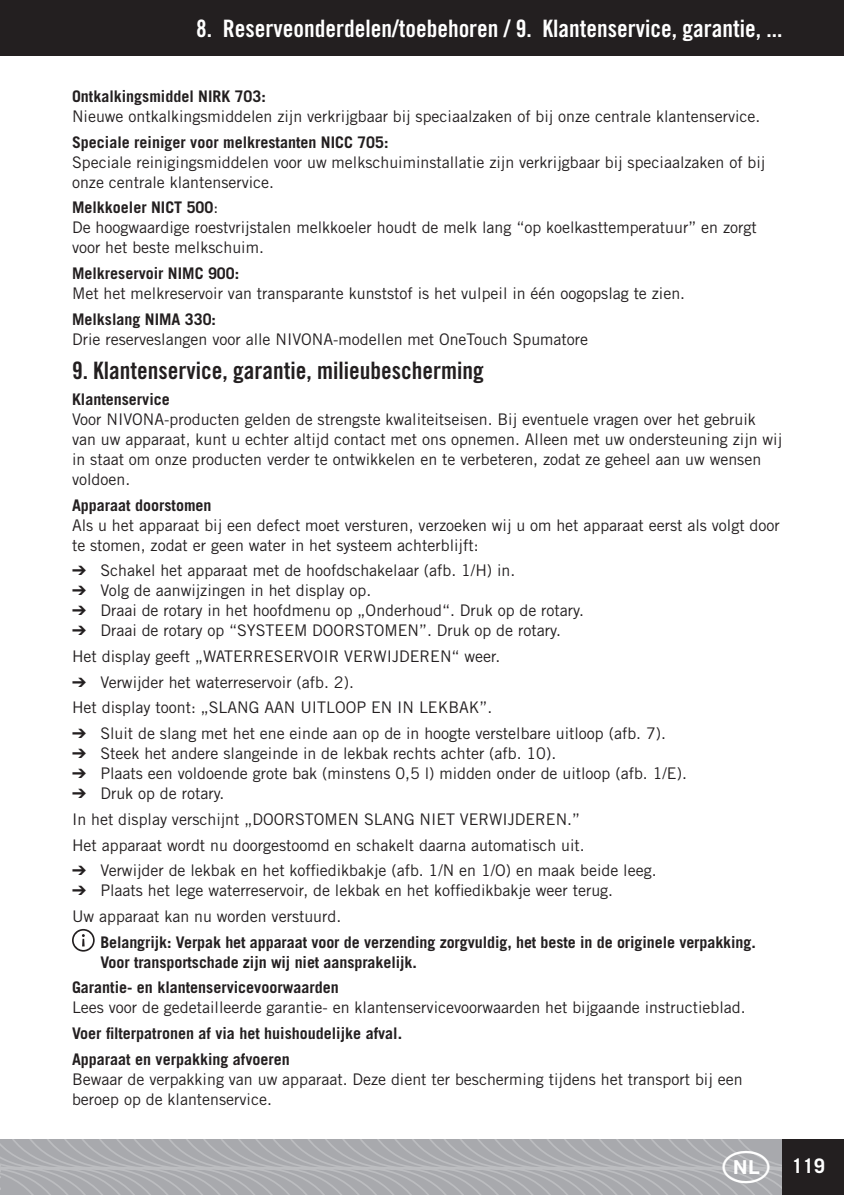
<style>
.page{position:relative;width:844px;height:1195px;background:#fff}
.page>*{position:absolute;margin:0;border:0;box-sizing:border-box;transform-origin:0 0}
.t1{font:24px "Trade Gothic LT Std Bd Cn 20";color:#fff}
.t2{font:24px "Trade Gothic LT Std Bd Cn 20";color:#231f20}
.t3{font:700 20px "Trade Gothic LT Std";color:#fff}
.t4{font:16px/20px "Trade Gothic LT Std";color:#231f20}
.t5{font:700 16px/25.6px "Trade Gothic LT Std";letter-spacing:-.005em;color:#231f20}
.s1{font-weight:700}
</style>
<div class="page">
<svg style="left:72px;top:929px;width:23px;height:22px"></svg>
<div style="left:0;top:0;width:844px;height:55px;background:#231f20"></div>
<svg style="left:1px;top:1139px;width:781px;height:56px;background:#acadb1"></svg>
<div style="left:783px;top:1139px;width:61px;height:56px;background:#231f20"></div>
<svg style="left:0;top:1139px;width:1px;height:56px"></svg>
<svg style="left:723px;top:1150px;width:47px;height:32px;background:#aeafb2"></svg>
<p class="t1" style="left:196px;top:14px;width:588px">8. Reserveonderdelen/toebehoren / 9. Klantenservice, garantie, ...</p>
<p class="t4" style="left:72px;top:86px;width:690px"><span class="s1">Ontkalkingsmiddel NIRK 703:<br></span>Nieuwe ontkalkingsmiddelen zijn verkrijgbaar bij speciaalzaken of bij onze centrale klantenservice.</p>
<p class="t4" style="left:72px;top:132px;width:695px"><span class="s1">Speciale reiniger voor melkrestanten NICC 705:<br></span>Speciale reinigingsmiddelen voor uw melkschuiminstallatie zijn verkrijgbaar bij speciaalzaken of bij onze centrale klantenservice.</p>
<p class="t4" style="left:72px;top:197px;width:686px"><span class="s1">Melkkoeler NICT 500</span>:<br>De hoogwaardige roestvrijstalen melkkoeler houdt de melk lang “op koelkasttemperatuur” en zorgt voor het beste melkschuim.</p>
<p class="t4" style="left:72px;top:263px;width:615px"><span class="s1">Melkreservoir NIMC 900:<br></span>Met het melkreservoir van transparante kunststof is het vulpeil in één oogopslag te zien.</p>
<p class="t4" style="left:72px;top:309px;width:518px"><span class="s1">Melkslang NIMA 330:<br></span>Drie reserveslangen voor alle NIVONA-modellen met OneTouch Spumatore</p>
<p class="t2" style="left:72px;top:356px;width:413px">9. Klantenservice, garantie, milieubescherming</p>
<p class="t4" style="left:72px;top:389px;width:712px"><span class="s1">Klantenservice<br></span>Voor NIVONA-producten gelden de strengste kwaliteitseisen. Bij eventuele vragen over het gebruik van uw apparaat, kunt u echter altijd contact met ons opnemen. Alleen met uw ondersteuning zijn wij in staat om onze producten verder te ontwikkelen en te verbeteren, zodat ze geheel aan uw wensen voldoen.</p>
<p class="t4" style="left:72px;top:495px;width:709px"><span class="s1">Apparaat doorstomen<br></span>Als u het apparaat bij een defect moet versturen, verzoeken wij u om het apparaat eerst als volgt door te stomen, zodat er geen water in het systeem achterblijft:</p>
<p class="t4" style="left:72px;top:560px;width:445px">➔ Schakel het apparaat met de hoofdschakelaar (afb. 1/H) in.</p>
<p class="t4" style="left:72px;top:580px;width:301px">➔ Volg de aanwijzingen in het display op.</p>
<p class="t4" style="left:72px;top:600px;width:514px">➔ Draai de rotary in het hoofdmenu op „Onderhoud“. Druk op de rotary.</p>
<p class="t4" style="left:72px;top:618px;width:490px;line-height:25.6px">➔ Draai de rotary op “SYSTEEM DOORSTOMEN”. Druk op de rotary.<br>Het display geeft „WATERRESERVOIR VERWIJDEREN“ weer.</p>
<p class="t4" style="left:72px;top:669px;width:422px;line-height:25.6px">➔ Verwijder het waterreservoir (afb. 2).<br>Het display toont: „SLANG AAN UITLOOP EN IN LEKBAK”.</p>
<p class="t4" style="left:72px;top:723px;width:596px">➔ Sluit de slang met het ene einde aan op de in hoogte verstelbare uitloop (afb. 7).</p>
<p class="t4" style="left:72px;top:743px;width:486px">➔ Steek het andere slangeinde in de lekbak rechts achter (afb. 10).</p>
<p class="t4" style="left:72px;top:763px;width:616px">➔ Plaats een voldoende grote bak (minstens 0,5 l) midden onder de uitloop (afb. 1/E).</p>
<p class="t4" style="left:72px;top:780px;width:514px;line-height:25.6px">➔ Druk op de rotary.<br>In het display verschijnt „DOORSTOMEN SLANG NIET VERWIJDEREN.”<br>Het apparaat wordt nu doorgestoomd en schakelt daarna automatisch uit.</p>
<p class="t4" style="left:72px;top:860px;width:586px">➔ Verwijder de lekbak en het koffiedikbakje (afb. 1/N en 1/O) en maak beide leeg.</p>
<p class="t4" style="left:72px;top:880px;width:543px">➔ Plaats het lege waterreservoir, de lekbak en het koffiedikbakje weer terug.</p>
<p class="t4" style="left:72px;top:906px;width:271px">Uw apparaat kan nu worden verstuurd.</p>
<p class="t5" style="left:100px;top:928px;width:657px">Belangrijk: Verpak het apparaat voor de verzending zorgvuldig, het beste in de originele verpakking.</p>
<p class="t5" style="left:72px;top:948px;width:346px;text-indent:28px">Voor transportschade zijn wij niet aansprakelijk.<br>Garantie- en klantenservicevoorwaarden</p>
<p class="t4" style="left:72px;top:994px;width:675px;line-height:25.6px">Lees voor de gedetailleerde garantie- en klantenservicevoorwaarden het bijgaande instructieblad.<br><span class="s1">Voer filterpatronen af via het huishoudelijke afval.<br>Apparaat en verpakking afvoeren</span></p>
<p class="t4" style="left:72px;top:1068px;width:672px">Bewaar de verpakking van uw apparaat. Deze dient ter bescherming tijdens het transport bij een beroep op de klantenservice.</p>
<p class="t3" style="left:792px;top:1153px;width:35px">119</p>
</div>
